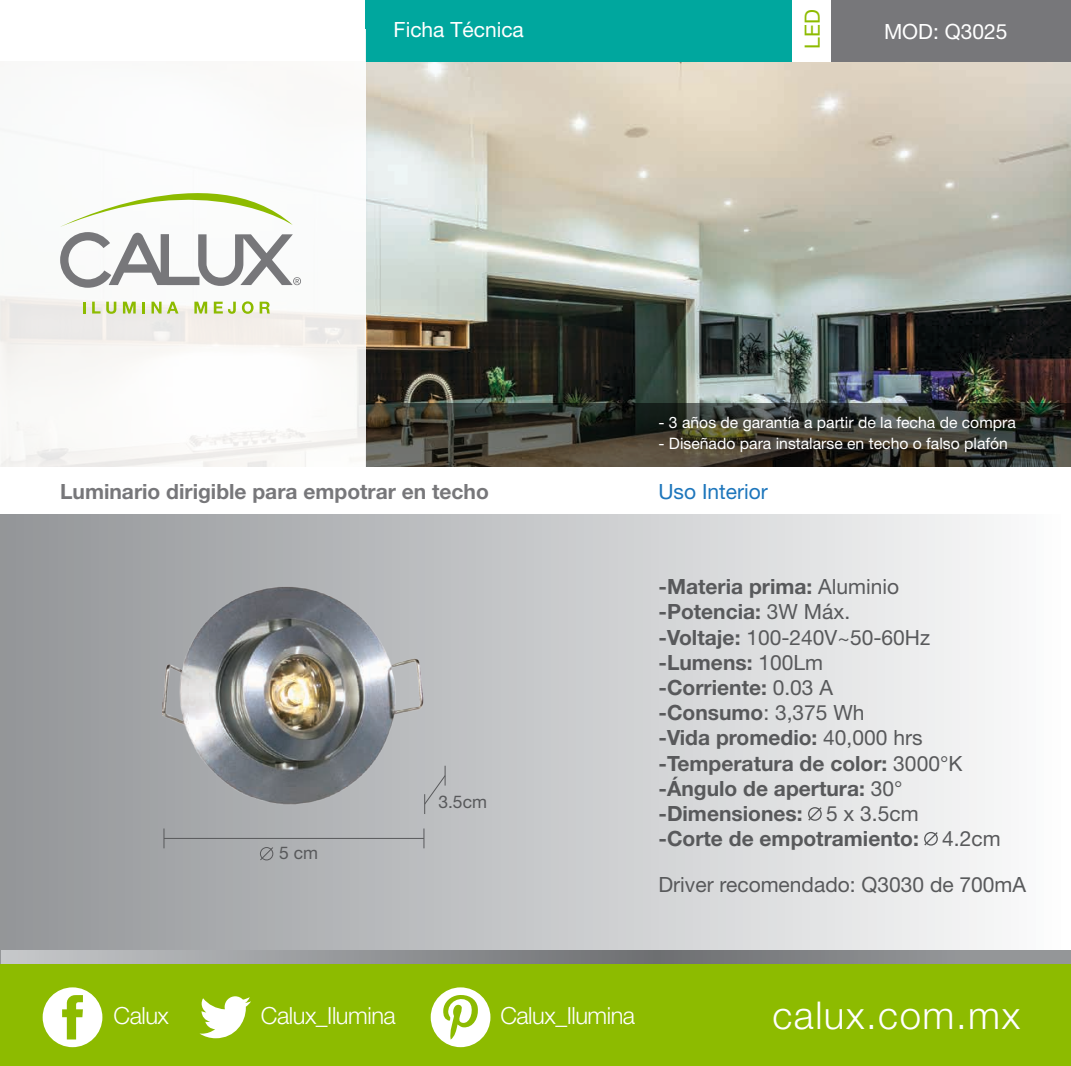
<style>
.page{position:relative;width:1071px;height:1066px;background:#fff}
.page>*{position:absolute;margin:0;border:0;box-sizing:border-box;transform-origin:0 0}
.t1{font:300 38.32px "Helvetica Neue";letter-spacing:.04em;color:#fff}
.t2{font:300 23.62px "Helvetica Neue";letter-spacing:-.02em;color:#fff}
.t3{font:700 21px/25.2px "Helvetica Neue";color:#58595b}
.t4{font:700 21px "Helvetica Neue";color:#77777a}
.t5{font:21px "Helvetica Neue";color:#58595b}
.t6{font:21px "Helvetica Neue";color:#fff}
.t7{font:21px "Helvetica Neue";color:#1d76bc}
.t8{font:21px "Helvetica Neue";color:#8dbb00}
.t9{font:17.5px "Helvetica Neue";color:#58595b}
.t10{font:15.75px "Helvetica Neue";color:#fff}
.s1{font-weight:400}
</style>
<div class="page">
<img style="left:366px;top:61px;width:705px;height:342px">
<div style="left:1px;top:514px;width:1069px;height:450px;background:linear-gradient(to right,#929497,#fcfdfd)"></div>
<svg style="left:1px;top:950px;width:1070px;height:14px;background:#919396"></svg>
<svg style="left:366px;top:403px;width:705px;height:63px;background:#3c3b32"></svg>
<div style="left:366px;top:0;width:705px;height:61px;background:#00a79e"></div>
<div style="left:831px;top:0;width:240px;height:61px;background:#77777a"></div>
<div style="left:792px;top:0;width:39px;height:61px;background:#fff"></div>
<svg style="left:83px;top:301px;width:3px;height:12px"></svg>
<svg style="left:92px;top:301px;width:24px;height:13px"></svg>
<svg style="left:123px;top:301px;width:13px;height:12px"></svg>
<svg style="left:142px;top:302px;width:3px;height:11px"></svg>
<svg style="left:152px;top:301px;width:26px;height:12px"></svg>
<svg style="left:194px;top:301px;width:13px;height:12px"></svg>
<svg style="left:214px;top:301px;width:22px;height:13px"></svg>
<svg style="left:242px;top:301px;width:12px;height:13px"></svg>
<svg style="left:260px;top:301px;width:10px;height:12px"></svg>
<svg style="left:60px;top:193px;width:241px;height:95px"></svg>
<div style="left:0;top:964px;width:1071px;height:101px;background:#8dbb00"></div>
<svg style="left:43px;top:987px;width:59px;height:59px"></svg>
<svg style="left:199px;top:996px;width:52px;height:42px"></svg>
<svg style="left:431px;top:987px;width:59px;height:59px"></svg>
<hr style="left:164px;top:837px;width:260px;height:1px;background:#58595b">
<svg style="left:164px;top:828px;width:1px;height:20px"></svg>
<svg style="left:424px;top:828px;width:1px;height:20px"></svg>
<svg style="left:423px;top:765px;width:23px;height:48px"></svg>
<svg style="left:259px;top:846px;width:15px;height:15px"></svg>
<svg style="left:807px;top:805px;width:16px;height:16px"></svg>
<svg style="left:923px;top:830px;width:16px;height:16px"></svg>
<img style="left:162px;top:585px;width:262px;height:222px">
<p class="t8" style="left:800px;top:49px;width:41px;rotate:-90deg">LED</p>
<p class="t6" style="left:394px;top:17px;width:132px">Ficha Técnica</p>
<p class="t6" style="left:884px;top:19px;width:125px">MOD: Q3025</p>
<p class="t10" style="left:658px;top:413px;width:359px">- 3 años de garantía a partir de la fecha de compra</p>
<p class="t10" style="left:658px;top:434px;width:351px">- Diseñado para instalarse en techo o falso plafón</p>
<p class="t4" style="left:60px;top:478px;width:430px">Luminario dirigible para empotrar en techo</p>
<p class="t7" style="left:658px;top:478px;width:111px">Uso Interior</p>
<p class="t9" style="left:279px;top:842px;width:40px">5 cm</p>
<p class="t9" style="left:438px;top:790px;width:50px">3.5cm</p>
<p class="t3" style="left:658px;top:573px;width:344px">-Materia prima: <span class="s1">Aluminio </span>-Potencia: <span class="s1">3W Máx.<br></span>-Voltaje: <span class="s1">100-240V~50-60Hz </span>-Lumens: <span class="s1">100Lm<br></span>-Corriente: <span class="s1">0.03 A<br></span>-Consumo<span class="s1">: 3,375 Wh<br></span>-Vida promedio: <span class="s1">40,000 hrs </span>-Temperatura de color: <span class="s1">3000°K </span>-Ángulo de apertura: <span class="s1">30° </span>-Dimensiones: <span class="s1">5 x 3.5cm<br></span>-Corte de empotramiento: <span class="s1">4.2cm</span></p>
<p class="t5" style="left:658px;top:872px;width:369px">Driver recomendado: Q3030 de 700mA</p>
<p class="t2" style="left:114px;top:1001px;width:57px">Calux</p>
<p class="t2" style="left:261px;top:1001px;width:136px">Calux_Ilumina</p>
<p class="t2" style="left:500px;top:1001px;width:136px">Calux_Ilumina</p>
<h1 class="t1" style="left:772px;top:991px;width:249px">calux.com.mx</h1>
</div>
